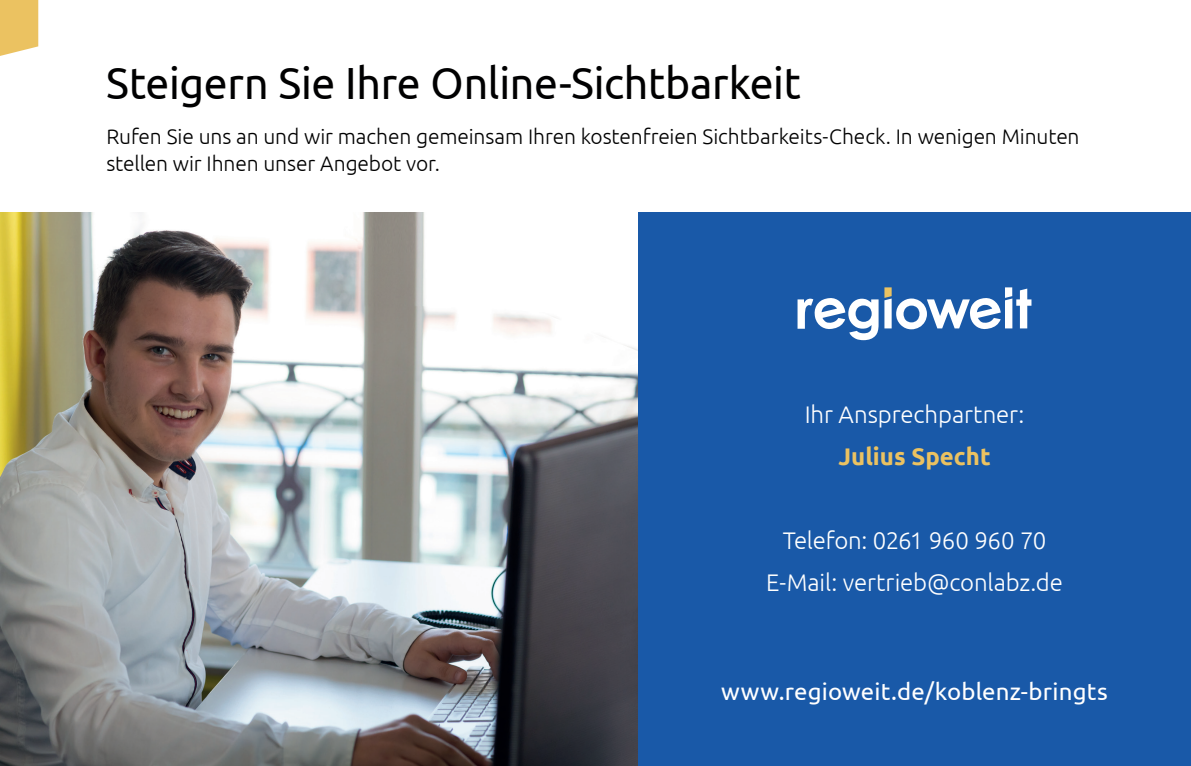
<style>
.page{position:relative;width:1191px;height:766px;background:#fff}
.page>*{position:absolute;margin:0;border:0;box-sizing:border-box;transform-origin:0 0}
.t1{font:45px "Ubuntu";letter-spacing:-.005em;color:#000001;scale:.95 1}
.t2{font:300 24px/42px "Ubuntu";letter-spacing:-.005em;color:#fff;text-align:center}
.t3{font:24px "Ubuntu";letter-spacing:.005em;color:#fff}
.t4{font:700 24px "Ubuntu";color:#ebc261}
.t5{font:300 21px/27px "Ubuntu";letter-spacing:-.005em;color:#000001}
</style>
<div class="page">
<img style="left:0;top:213px;width:638px;height:552px">
<div style="left:638px;top:213px;width:553px;height:552px;background:#1959a8"></div>
<svg style="left:797px;top:298px;width:81px;height:42px"></svg>
<svg style="left:884px;top:287px;width:147px;height:42px"></svg>
<svg style="left:0;top:0;width:38px;height:56px;background:#ecc76e"></svg>
<h1 class="t1" style="left:106px;top:55px;width:732px">Steigern Sie Ihre Online-Sichtbarkeit</h1>
<p class="t5" style="left:106px;top:122px;width:974px">Rufen Sie uns an und wir machen gemeinsam Ihren kostenfreien Sichtbarkeits-Check. In wenigen Minuten stellen wir Ihnen unser Angebot vor.</p>
<p class="t2" style="left:804px;top:393px;width:221px">Ihr Ansprechpartner:</p>
<p class="t4" style="left:838px;top:442px;width:154px">Julius Specht</p>
<p class="t2" style="left:766px;top:519px;width:298px">Telefon: 0261 960 960 70<br>E-Mail: vertrieb@conlabz.de</p>
<p class="t3" style="left:721px;top:676px;width:388px">www.regioweit.de/koblenz-bringts</p>
</div>
